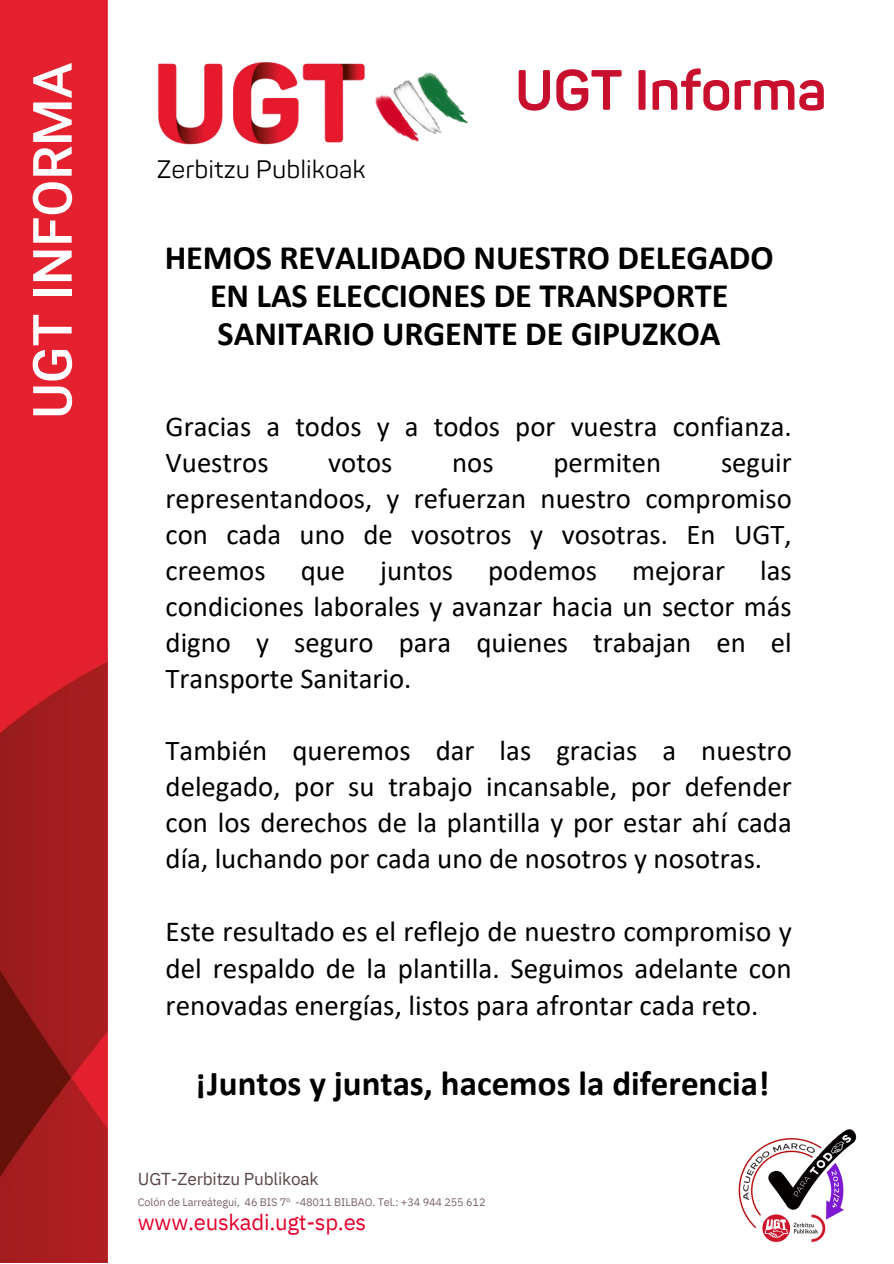
<style>
.page{position:relative;width:894px;height:1264px;background:#fff}
.page>*{position:absolute;margin:0;border:0;box-sizing:border-box;transform-origin:0 0}
.t1{font:700 55.95px "Panton";color:#c8102e}
.t2{font:500 54px "Roboto";color:#fff}
.t3{font:700 34.95px "Calibri";color:#000}
.t4{font:700 34.2px/38.2px "Calibri";letter-spacing:-.005em;color:#000;text-align:center}
.t5{font:28.95px/37.2px "Calibri";color:#000;text-align:justify}
.t6{font:28.65px/36px "Calibri";color:#000;text-align:justify}
.t7{font:24.9px "Panton";color:#000}
.t8{font:22.05px "IBM Plex Sans";letter-spacing:-.01em;color:#e4002b}
.t9{font:17.25px "IBM Plex Sans";letter-spacing:-.01em;color:#584446}
.t10{font:10.95px "IBM Plex Sans";letter-spacing:-.01em;color:#7b6469}
</style>
<div class="page">
<img style="left:738px;top:1129px;width:119px;height:114px">
<img style="left:158px;top:62px;width:311px;height:83px">
<img style="left:0;top:0;width:107px;height:1262px">
<p class="t2" style="left:22px;top:418px;width:357px;rotate:-90deg">UGT INFORMA</p>
<h4 class="t7" style="left:157px;top:155px;width:210px">Zerbitzu Publikoak</h4>
<p class="t1" style="left:515px;top:67px;width:313px">UGT Informa</p>
<h3 class="t4" style="left:165px;top:241px;width:610px">HEMOS REVALIDADO NUESTRO DELEGADO<br>EN LAS ELECCIONES DE TRANSPORTE<br>SANITARIO URGENTE DE GIPUZKOA</h3>
<p class="t6" style="left:165px;top:410px;width:627px">Gracias a todos y a todos por vuestra confianza.<br>Vuestros</p>
<p class="t6" style="left:165px;top:446px;width:627px;text-indent:555px">seguir representandoos, y refuerzan nuestro compromiso con cada uno de vosotros y vosotras. En UGT, creemos que juntos podemos mejorar las condiciones laborales y avanzar hacia un sector más digno y seguro para quienes trabajan en el Transporte Sanitario.</p>
<p class="t6" style="left:328px;top:446px;width:66px">votos</p>
<p class="t6" style="left:452px;top:446px;width:43px">nos</p>
<p class="t6" style="left:553px;top:446px;width:109px">permiten</p>
<h1 class="t6" style="left:165px;top:734px;width:627px">También queremos dar las gracias a nuestro delegado, por su trabajo incansable, por defender con los derechos de la plantilla y por estar ahí cada día, luchando por cada uno de nosotros y nosotras.</h1>
<p class="t5" style="left:165px;top:915px;width:627px">Este resultado es el reflejo de nuestro compromiso y del respaldo de la plantilla. Seguimos adelante con renovadas energías, listos para afrontar cada reto.</p>
<h6 class="t3" style="left:196px;top:1069px;width:575px">¡Juntos y juntas, hacemos la diferencia!</h6>
<h5 class="t9" style="left:138px;top:1167px;width:182px">UGT-Zerbitzu Publikoak</h5>
<p class="t10" style="left:138px;top:1194px;width:349px">Colón de Larreátegui, 46 BIS 7º -48011 BILBAO. Tel.: +34 944 255 612</p>
<h5 class="t8" style="left:138px;top:1207px;width:230px">www.euskadi.ugt-sp.es</h5>
</div>
